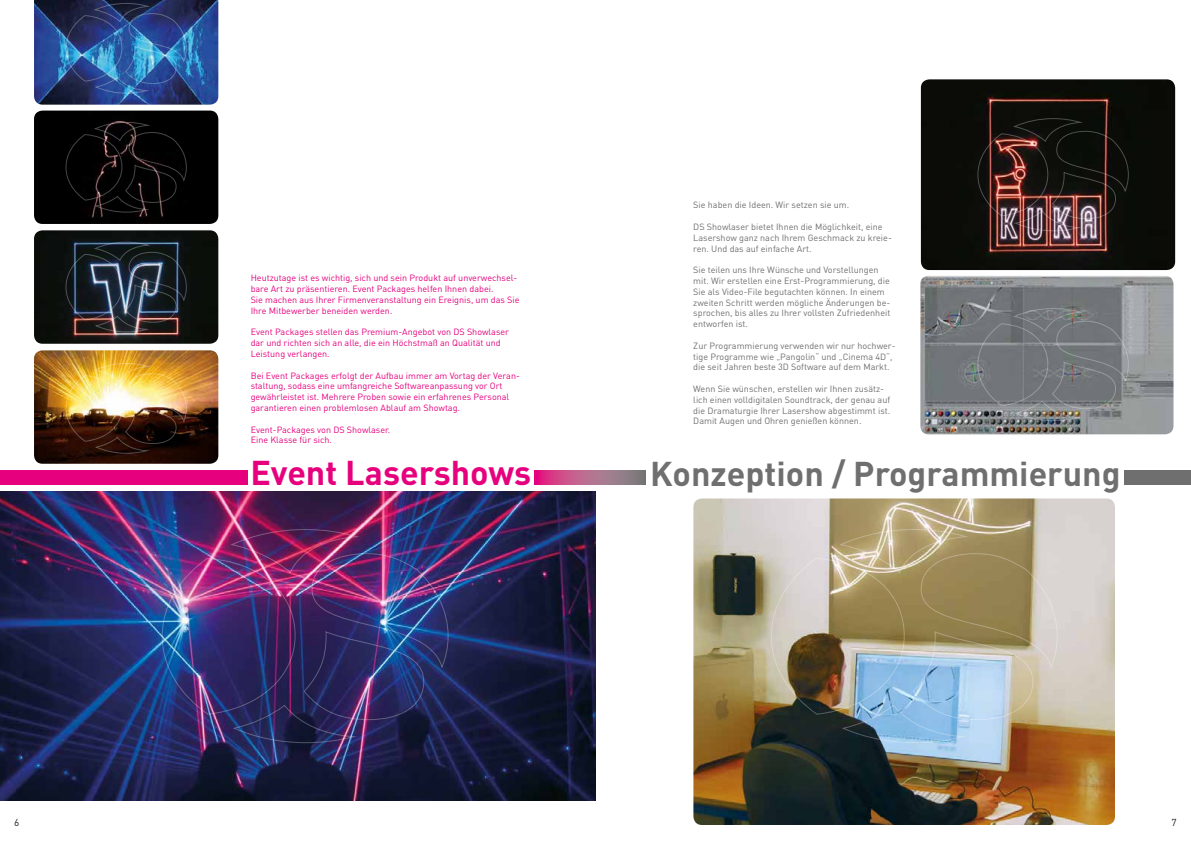
<style>
.page{position:relative;width:1191px;height:842px;background:#fff}
.page>*{position:absolute;margin:0;border:0;box-sizing:border-box;transform-origin:0 0}
.t1{font:700 34px "DIN Pro";color:#706f6f}
.t2{font:700 34px "DIN Pro";color:#e6007d}
.t3{font:10px "DIN Pro";color:#1d1d1b}
.t4{font:9px/10.8px "DIN Pro";color:#706f6f}
.t5{font:9px/10.8px "DIN Pro";color:#e6007d}
</style>
<div class="page">
<div style="left:0;top:471px;width:527px;height:14px;background:#e6007d"></div>
<div style="left:658px;top:471px;width:533px;height:14px;background:#706f6f"></div>
<svg style="left:534px;top:471px;width:112px;height:14px;background:#b36088"></svg>
<div style="left:646px;top:460px;width:478px;height:46px;background:#fff"></div>
<div style="left:248px;top:459px;width:285px;height:29px;background:#fff"></div>
<div style="left:34px;top:111px;width:184px;height:113px;background:#000"></div>
<img style="left:34px;top:350px;width:184px;height:114px">
<img style="left:0;top:491px;width:595px;height:309px">
<img style="left:34px;top:0;width:184px;height:105px">
<img style="left:34px;top:230px;width:184px;height:114px">
<img style="left:920px;top:276px;width:253px;height:158px">
<img style="left:921px;top:79px;width:254px;height:191px">
<img style="left:693px;top:498px;width:422px;height:327px">
<img style="left:66px;top:3px;width:121px;height:90px">
<svg style="left:66px;top:122px;width:121px;height:90px;background:#0b0909"></svg>
<img style="left:66px;top:242px;width:121px;height:90px">
<img style="left:66px;top:363px;width:121px;height:90px">
<img style="left:162px;top:529px;width:286px;height:214px">
<img style="left:771px;top:529px;width:286px;height:214px">
<svg style="left:977px;top:308px;width:151px;height:113px;background:#787b7f"></svg>
<img style="left:977px;top:118px;width:151px;height:113px">
<p class="t5" style="left:251px;top:272px;width:268px">Heutzutage ist es wichtig, sich und sein Produkt auf unverwechsel&shy;bare Art zu präsentieren. Event Packages helfen Ihnen dabei.</p>
<p class="t5" style="left:251px;top:294px;width:270px">Sie machen aus Ihrer Firmenveranstaltung ein Ereignis, um das Sie<br>Ihre Mitbewerber beneiden werden.</p>
<p class="t5" style="left:251px;top:326px;width:260px">Event Packages stellen das Premium-Angebot von DS Showlaser dar und richten sich an alle, die ein Höchstmaß an Qualität und<br>Leistung verlangen.</p>
<p class="t5" style="left:251px;top:370px;width:271px">Bei Event Packages erfolgt der Aufbau immer am Vortag der Veran&shy;staltung, sodass eine umfangreiche Softwareanpassung vor Ort</p>
<p class="t5" style="left:251px;top:391px;width:260px">gewährleistet ist. Mehrere Proben sowie ein erfahrenes Personal garantieren einen problemlosen Ablauf am Showtag.</p>
<p class="t5" style="left:251px;top:424px;width:141px">Event-Packages von DS Showlaser.</p>
<p class="t5" style="left:251px;top:434px;width:83px">Eine Klasse für sich.</p>
<p class="t2" style="left:250px;top:449px;width:282px">Event Lasershows</p>
<p class="t4" style="left:693px;top:199px;width:157px">Sie haben die Ideen. Wir setzen sie um.</p>
<p class="t4" style="left:693px;top:221px;width:191px">DS Showlaser bietet Ihnen die Möglichkeit, eine</p>
<p class="t4" style="left:693px;top:232px;width:200px">Lasershow ganz nach Ihrem Geschmack zu kreie&shy;ren. Und das auf einfache Art.</p>
<p class="t4" style="left:693px;top:264px;width:199px">Sie teilen uns Ihre Wünsche und Vorstellungen mit. Wir erstellen eine Erst-Programmierung, die Sie als Video-File begutachten können. In einem zweiten Schritt werden mögliche Änderungen be&shy;sprochen, bis alles zu Ihrer vollsten Zufriedenheit entworfen ist.</p>
<p class="t4" style="left:693px;top:340px;width:204px">Zur Programmierung verwenden wir nur hochwer&shy;tige Programme wie „Pangolin“ und „Cinema 4D“, die seit Jahren beste 3D Software auf dem Markt.</p>
<p class="t4" style="left:693px;top:383px;width:198px">Wenn Sie wünschen, erstellen wir Ihnen zusätz&shy;lich einen volldigitalen Soundtrack, der genau auf die Dramaturgie Ihrer Lasershow abgestimmt ist.<br>Damit Augen und Ohren genießen können.</p>
<p class="t1" style="left:650px;top:450px;width:472px">Konzeption / Programmierung</p>
<p class="t3" style="left:14px;top:816px;width:7px">6</p>
<p class="t3" style="left:1171px;top:816px;width:7px">7</p>
</div>
